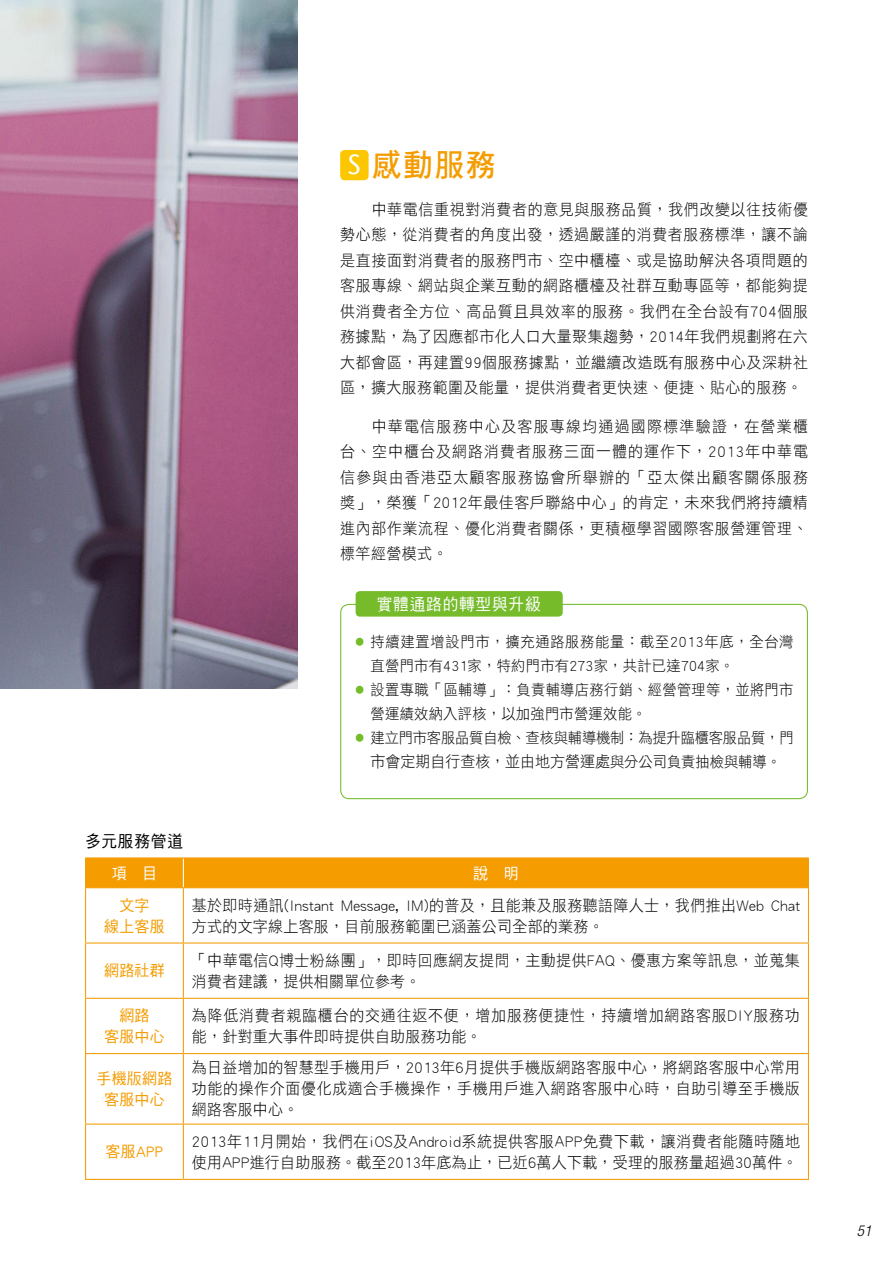
<style>
.page{position:relative;width:893px;height:1263px;background:#fff}
.page>*{position:absolute;margin:0;border:0;box-sizing:border-box;transform-origin:0 0}
.t1{font:31.5px "DF Hei Std W7";color:#f49c00;scale:.95 1}
.t2{font:28.05px "Stone Sans";color:#fff;scale:.95 1}
.t3{font:16.5px "DF Hei Std W5";letter-spacing:.05em;color:#fff;scale:.95 1}
.t4{font:16.5px "DF Hei Std W5";letter-spacing:.05em;color:#000;scale:.95 1}
.t5{font:15.75px/25.5px "DF Hei Std W3";letter-spacing:.03em;color:#000;text-align:justify;scale:.95 1}
.t6{font:15.75px/21px "DF Hei Std W3";letter-spacing:.055em;color:#000;scale:.95 1}
.t7{font:15.75px/21px "DF Hei Std W5";letter-spacing:.02em;color:#f49c00;text-align:center;scale:.95 1}
.t8{font:15.75px "DF Hei Std W3";color:#000;scale:.95 1}
.t9{font:15.75px "DF Hei Std W5";color:#fff;scale:.95 1}
.t10{font:15px/24px "DF Hei Std W3";letter-spacing:.02em;color:#000;scale:.95 1}
.t11{font:15px "DF Hei Std W3";letter-spacing:-.01em;color:#000;scale:.95 1}
.t12{font:italic 300 condensed 15px "Helvetica Neue";color:#000}
.s1{font-size:9px;color:#75bb2a}
.s2{font-size:15px}
</style>
<div class="page">
<img style="left:0;top:0;width:298px;height:689px">
<div style="left:340px;top:150px;width:29px;height:30px;background:#fcc700;border-radius:5px"></div>
<div style="left:340px;top:604px;width:468px;height:195px;border:1px solid #75bb2a;border-radius:9px"></div>
<div style="left:356px;top:591px;width:207px;height:26px;background:#75bb2a;border-radius:4px"></div>
<hr style="left:85px;top:857px;width:98px;height:1px;background:#f49c00">
<hr style="left:183px;top:857px;width:626px;height:1px;background:#f49c00">
<div style="left:85px;top:858px;width:724px;height:29px;background:#f49c00"></div>
<hr style="left:85px;top:887px;width:98px;height:1px;background:#f49c00">
<hr style="left:85px;top:888px;width:1px;height:54px;background:#f49c00">
<hr style="left:183px;top:887px;width:626px;height:1px;background:#f49c00">
<hr style="left:183px;top:888px;width:1px;height:54px;background:#f49c00">
<hr style="left:808px;top:888px;width:1px;height:54px;background:#f49c00">
<hr style="left:85px;top:942px;width:98px;height:1px;background:#f49c00">
<hr style="left:85px;top:943px;width:1px;height:55px;background:#f49c00">
<hr style="left:183px;top:942px;width:626px;height:1px;background:#f49c00">
<hr style="left:183px;top:943px;width:1px;height:55px;background:#f49c00">
<hr style="left:808px;top:943px;width:1px;height:55px;background:#f49c00">
<hr style="left:85px;top:998px;width:98px;height:1px;background:#f49c00">
<hr style="left:85px;top:999px;width:1px;height:54px;background:#f49c00">
<hr style="left:183px;top:998px;width:626px;height:1px;background:#f49c00">
<hr style="left:183px;top:999px;width:1px;height:54px;background:#f49c00">
<hr style="left:808px;top:999px;width:1px;height:54px;background:#f49c00">
<hr style="left:85px;top:1053px;width:98px;height:1px;background:#f49c00">
<hr style="left:85px;top:1054px;width:1px;height:69px;background:#f49c00">
<hr style="left:183px;top:1053px;width:626px;height:1px;background:#f49c00">
<hr style="left:183px;top:1054px;width:1px;height:69px;background:#f49c00">
<hr style="left:808px;top:1054px;width:1px;height:69px;background:#f49c00">
<hr style="left:85px;top:1123px;width:98px;height:1px;background:#f49c00">
<hr style="left:85px;top:1124px;width:1px;height:55px;background:#f49c00">
<hr style="left:183px;top:1123px;width:626px;height:1px;background:#f49c00">
<hr style="left:183px;top:1124px;width:1px;height:55px;background:#f49c00">
<hr style="left:808px;top:1124px;width:1px;height:55px;background:#f49c00">
<hr style="left:85px;top:1179px;width:98px;height:1px;background:#f49c00">
<hr style="left:183px;top:1179px;width:626px;height:1px;background:#f49c00">
<h1 class="t1" style="left:372px;top:148px;width:132px">感動服務</h1>
<p class="t5" style="left:340px;top:196px;width:494px;text-indent:31px">中華電信重視對消費者的意見與服務品質，我們改變以往技術優勢心態，從消費者的角度出發，透過嚴謹的消費者服務標準，讓不論是直接面對消費者的服務門市、空中櫃檯、或是協助解決各項問題的客服專線、網站與企業互動的網路櫃檯及社群互動專區等，都能夠提供消費者全方位、高品質且具效率的服務。我們在全台設有704個服務據點，為了因應都市化人口大量聚集趨勢，2014年我們規劃將在六大都會區，再建置99個服務據點，並繼續改造既有服務中心及深耕社區，擴大服務範圍及能量，提供消費者更快速、便捷、貼心的服務。</p>
<p class="t5" style="left:340px;top:413px;width:494px;text-indent:31px">中華電信服務中心及客服專線均通過國際標準驗證，在營業櫃台、空中櫃台及網路消費者服務三面一體的運作下，2013年中華電信參與由香港亞太顧客服務協會所舉辦的「亞太傑出顧客關係服務獎」，榮獲「2012年最佳客戶聯絡中心」的肯定，未來我們將持續精進內部作業流程、優化消費者關係，更積極學習國際客服營運管理、標竿經營模式。</p>
<h2 class="t2" style="left:347px;top:147px;width:16px">S</h2>
<p class="t3" style="left:377px;top:595px;width:174px">實體通路的轉型與升級</p>
<p class="t4" style="left:85px;top:832px;width:105px">多元服務管道</p>
<p class="t10" style="left:371px;top:629px;width:447px;text-indent:-15px"><span class="s1">●</span> 持續建置增設門市，擴充通路服務能量：截至2013年底，全台灣直營門市有431家，特約門市有273家，共計已達704家。</p>
<p class="t10" style="left:371px;top:677px;width:447px;text-indent:-15px"><span class="s1">●</span> 設置專職「區輔導」：負責輔導店務行銷、經營管理等，並將門市營運績效納入評核，以加強門市營運效能。</p>
<p class="t11" style="left:356px;top:729px;width:463px"><span class="s1">●</span> 建立門市客服品質自檢、查核與輔導機制：為提升臨櫃客服品質，門</p>
<p class="t8" style="left:371px;top:753px;width:434px">市會定期自行查核，並由地方營運處<span class="s2">與分公司負責抽檢與輔導。</span></p>
<p class="t9" style="left:112px;top:864px;width:49px">項　目</p>
<p class="t9" style="left:473px;top:864px;width:49px">說　明</p>
<p class="t7" style="left:104px;top:894px;width:65px">文字<br>線上客服</p>
<p class="t5" style="left:192px;top:894px;width:642px;line-height:21px">基於即時通訊(Instant Message, IM)的普及，且能兼及服務聽語障人士，我們推出Web Chat方式的文字線上客服，目前服務範圍已涵蓋公司全部的業務。</p>
<p class="t7" style="left:104px;top:960px;width:65px">網路社群</p>
<p class="t5" style="left:192px;top:949px;width:641px;line-height:21px">「中華電信Q博士粉絲團」，即時回應網友提問，主動提供FAQ、優惠方案等訊息，並蒐集消費者建議，提供相關單位參考。</p>
<p class="t7" style="left:104px;top:1005px;width:65px">網路<br>客服中心</p>
<p class="t6" style="left:192px;top:1005px;width:641px">為降低消費者親臨櫃台的交通往返不便，增加服務便捷性，持續增加網路客服DIY服務功能，針對重大事件即時提供自助服務功能。</p>
<p class="t7" style="left:96px;top:1067px;width:82px">手機版網路客服中心</p>
<p class="t5" style="left:192px;top:1057px;width:642px;line-height:21px">為日益增加的智慧型手機用戶，2013年6月提供手機版網路客服中心，將網路客服中心常用功能的操作介面優化成適合手機操作，手機用戶進入網路客服中心時，自助引導至手機版網路客服中心。</p>
<p class="t7" style="left:106px;top:1141px;width:62px">客服APP</p>
<p class="t5" style="left:192px;top:1130px;width:642px;line-height:21px">2013年11月開始，我們在iOS及Android系統提供客服APP免費下載，讓消費者能隨時隨地使用APP進行自助服務。截至2013年底為止，已近6萬人下載，受理的服務量超過30萬件。</p>
<p class="t12" style="left:857px;top:1222px;width:16px">51</p>
</div>
